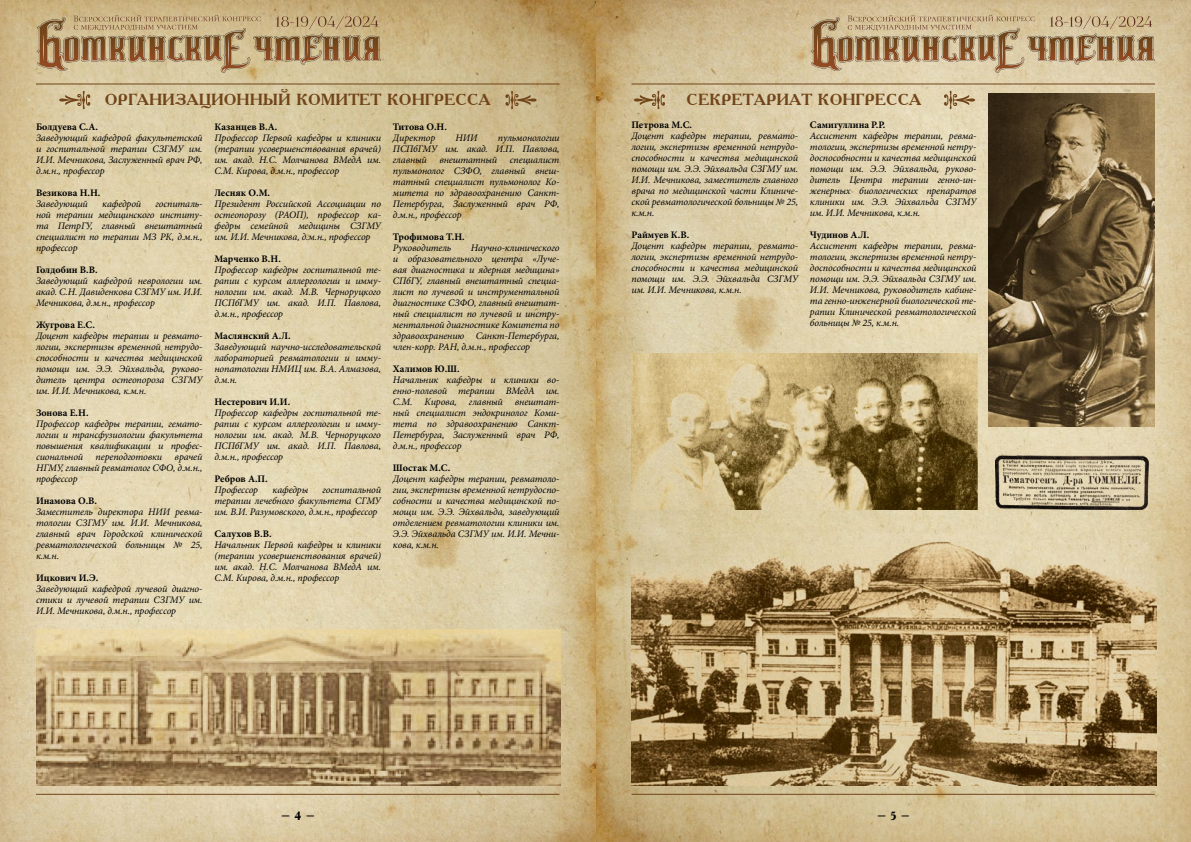
<style>
.page{position:relative;width:1191px;height:842px;background:#fff}
.page>*{position:absolute;margin:0;border:0;box-sizing:border-box;transform-origin:0 0}
.t1{font:700 16px "Academia";color:#714419}
.t2{font:700 12px "Academia";color:#000}
.t3{font:italic 10px/11px "Minion Pro";letter-spacing:-.01em;color:#000;text-align:justify}
.t4{font:700 10px "Minion Pro";color:#000}
.t5{font:700 10px "Minion Pro";letter-spacing:.02em;color:#000}
</style>
<div class="page">
<img style="left:0;top:0;width:1191px;height:842px">
<hr style="left:36px;top:83px;width:523px;height:1px;background:#714419">
<hr style="left:631px;top:83px;width:524px;height:1px;background:#714419">
<hr style="left:36px;top:794px;width:523px;height:1px;background:#714419">
<hr style="left:631px;top:794px;width:524px;height:1px;background:#714419">
<svg style="left:37px;top:15px;width:344px;height:58px;background:#b69b72"></svg>
<svg style="left:810px;top:15px;width:345px;height:58px;background:#bda37e"></svg>
<svg style="left:59px;top:91px;width:31px;height:18px"></svg>
<svg style="left:505px;top:91px;width:31px;height:18px"></svg>
<svg style="left:634px;top:91px;width:31px;height:18px"></svg>
<svg style="left:943px;top:91px;width:32px;height:18px"></svg>
<img style="left:36px;top:629px;width:524px;height:156px">
<img style="left:988px;top:94px;width:167px;height:333px">
<img style="left:631px;top:533px;width:525px;height:252px">
<img style="left:631px;top:353px;width:346px;height:156px">
<img style="left:995px;top:454px;width:153px;height:55px">
<h1 class="t1" style="left:105px;top:89px;width:387px">ОРГАНИЗАЦИОННЫЙ КОМИТЕТ КОНГРЕССА</h1>
<p class="t4" style="left:36px;top:120px;width:63px">Болдуева С.А.</p>
<p class="t3" style="left:36px;top:132px;width:168px">Заведующий кафедрой факультетской и госпитальной терапии СЗГМУ им.<br>И.И. Мечникова, Заслуженный врач РФ, д.м.н., профессор</p>
<p class="t4" style="left:36px;top:186px;width:66px">Везикова Н.Н.</p>
<p class="t3" style="left:36px;top:198px;width:53px">Заведующий</p>
<p class="t3" style="left:102px;top:198px;width:41px">кафедрой</p>
<p class="t3" style="left:36px;top:198px;width:168px;text-indent:119px">госпиталь&shy;ной терапии медицинского институ&shy;та ПетрГУ, главный внештатный специалист по терапии МЗ РК, д.м.н., профессор</p>
<p class="t4" style="left:36px;top:263px;width:63px">Голдобин В.В.</p>
<p class="t3" style="left:36px;top:275px;width:168px">Заведующий кафедрой неврологии им. акад. С.Н. Давиденкова СЗГМУ им. И.И.<br>Мечникова, д.м.н., профессор</p>
<p class="t4" style="left:36px;top:318px;width:60px">Жугрова Е.С.</p>
<p class="t3" style="left:36px;top:330px;width:168px">Доцент кафедры терапии и ревмато&shy;логии, экспертизы временной нетрудо&shy;способности и качества медицинской помощи им. Э.Э. Эйхвальда, руково&shy;дитель центра остеопороза СЗГМУ им. И.И. Мечникова, к.м.н.</p>
<p class="t4" style="left:36px;top:406px;width:54px">Зонова Е.Н.</p>
<p class="t3" style="left:36px;top:418px;width:168px">Профессор кафедры терапии, гемато&shy;логии и трансфузиологии факультета повышения квалификации и профес&shy;сиональной переподготовки врачей НГМУ, главный ревматолог СФО, д.м.н., профессор</p>
<p class="t4" style="left:36px;top:494px;width:63px">Инамова О.В.</p>
<p class="t3" style="left:36px;top:506px;width:168px">Заместитель директора НИИ ревма&shy;тологии СЗГМУ им. И.И. Мечникова, главный врач Городской клинической ревматологической больницы № 25, к.м.н.</p>
<p class="t4" style="left:36px;top:571px;width:64px">Ицкович И.Э.</p>
<p class="t3" style="left:36px;top:583px;width:168px">Заведующий кафедрой лучевой диагно&shy;стики и лучевой терапии СЗГМУ им.<br>И.И. Мечникова, д.м.н., профессор</p>
<p class="t4" style="left:214px;top:120px;width:64px">Казанцев В.А.</p>
<p class="t3" style="left:214px;top:132px;width:168px">Профессор Первой кафедры и клиники (терапии усовершенствования врачей) им. акад. Н.С. Молчанова ВМедА им.<br>С.М. Кирова, д.м.н., профессор</p>
<p class="t4" style="left:214px;top:186px;width:57px">Лесняк О.М.</p>
<p class="t3" style="left:214px;top:198px;width:168px">Президент Российской Ассоциации по остеопорозу (РАОП), профессор ка&shy;федры семейной медицины СЗГМУ им. И.И. Мечникова, д.м.н., профессор</p>
<p class="t4" style="left:214px;top:252px;width:68px">Марченко В.Н.</p>
<p class="t3" style="left:214px;top:264px;width:168px">Профессор кафедры госпитальной те&shy;рапии с курсом аллергологии и имму&shy;нологии им. акад. М.В. Черноруцкого ПСПбГМУ им. акад. И.П. Павлова, д.м.н., профессор</p>
<p class="t4" style="left:214px;top:329px;width:78px">Маслянский А.Л.</p>
<p class="t3" style="left:214px;top:341px;width:168px">Заведующий научно-исследовательской лабораторией ревматологии и имму&shy;нопатологии НМИЦ им. В.А. Алмазова, д.м.н.</p>
<p class="t4" style="left:214px;top:395px;width:77px">Нестерович И.И.</p>
<p class="t3" style="left:214px;top:407px;width:168px">Профессор кафедры госпитальной те&shy;рапии с курсом аллергологии и имму&shy;нологии им. акад. М.В. Черноруцкого ПСПбГМУ им. акад. И.П. Павлова, д.м.н., профессор</p>
<p class="t4" style="left:214px;top:472px;width:55px">Ребров А.П.</p>
<p class="t3" style="left:214px;top:484px;width:45px">Профессор</p>
<p class="t3" style="left:272px;top:484px;width:37px">кафедры</p>
<p class="t3" style="left:214px;top:484px;width:168px;text-indent:108px">госпитальной терапии лечебного факультета СГМУ им. В.И. Разумовского, д.м.н., профессор</p>
<p class="t5" style="left:214px;top:527px;width:59px">Салухов В.В.</p>
<p class="t3" style="left:214px;top:539px;width:168px">Начальник Первой кафедры и клиники (терапии усовершенствования врачей) им. акад. Н.С. Молчанова ВМедА им.<br>С.М. Кирова, д.м.н., профессор</p>
<p class="t4" style="left:393px;top:120px;width:56px">Титова О.Н.</p>
<p class="t3" style="left:393px;top:132px;width:44px">Директор</p>
<p class="t3" style="left:455px;top:132px;width:23px">НИИ</p>
<p class="t3" style="left:393px;top:132px;width:168px;text-indent:105px">пульмонологии ПСПбГМУ им. акад. И.П. Павлова, главный</p>
<p class="t3" style="left:439px;top:154px;width:59px">внештатный</p>
<p class="t3" style="left:393px;top:154px;width:168px;text-indent:117px">специалист пульмонолог СЗФО, главный внеш&shy;татный специалист пульмонолог Ко&shy;митета по здравоохранению Санкт-Петербурга, Заслуженный врач РФ, д.м.н., профессор</p>
<p class="t4" style="left:393px;top:230px;width:73px">Трофимова Т.Н.</p>
<p class="t3" style="left:393px;top:242px;width:60px">Руководитель</p>
<p class="t3" style="left:393px;top:242px;width:168px;text-indent:78px">Научно-клинического и образовательного центра «Луче&shy;вая диагностика и ядерная медицина» СПбГУ, главный внештатный специа&shy;лист по лучевой и инструментальной диагностике СЗФО, главный внештат&shy;ный специалист по лучевой и инстру&shy;ментальной диагностике Комитета по здравоохранению Санкт-Петербурга, член-корр. РАН, д.м.н., профессор</p>
<p class="t4" style="left:393px;top:362px;width:68px">Халимов Ю.Ш.</p>
<p class="t3" style="left:393px;top:374px;width:168px">Начальник кафедры и клиники во&shy;енно-полевой терапии ВМедА им.<br>С.М. Кирова, главный внештат&shy;ный специалист эндокринолог Коми&shy;тета по здравоохранению Санкт-Петербурга, Заслуженный врач РФ, д.м.н., профессор</p>
<p class="t4" style="left:393px;top:461px;width:59px">Шостак М.С.</p>
<p class="t3" style="left:393px;top:473px;width:168px">Доцент кафедры терапии, ревматоло&shy;гии, экспертизы временной нетрудоспо&shy;собности и качества медицинской по&shy;мощи им. Э.Э. Эйхвальда, заведующий отделением ревматологии клиники им.<br>Э.Э. Эйхвальда СЗГМУ им. И.И. Мечни&shy;кова, к.м.н.</p>
<h1 class="t1" style="left:686px;top:89px;width:236px">СЕКРЕТАРИАТ КОНГРЕССА</h1>
<p class="t4" style="left:631px;top:118px;width:62px">Петрова М.С.</p>
<p class="t3" style="left:631px;top:130px;width:168px">Доцент кафедры терапии, ревмато&shy;логии, экспертизы временной нетрудо&shy;способности и качества медицинской помощи им. Э.Э. Эйхвальда СЗГМУ им.<br>И.И. Мечникова, заместитель главного врача по медицинской части Клиниче&shy;ской ревматологической больницы № 25, к.м.н.</p>
<p class="t4" style="left:631px;top:228px;width:59px">Раймуев К.В.</p>
<p class="t3" style="left:631px;top:240px;width:168px">Доцент кафедры терапии, ревмато&shy;логии, экспертизы временной нетрудо&shy;способности и качества медицинской помощи им. Э.Э. Эйхвальда СЗГМУ им. И.И. Мечникова, к.м.н.</p>
<p class="t4" style="left:810px;top:118px;width:77px">Самигуллина Р.Р.</p>
<p class="t3" style="left:810px;top:130px;width:168px">Ассистент кафедры терапии, ревма&shy;тологии, экспертизы временной нетру&shy;доспособности и качества медицинской помощи им. Э.Э. Эйхвальда, руково&shy;дитель Центра терапии генно-ин&shy;женерных биологических препаратов клиники им. Э.Э. Эйхвальда СЗГМУ им. И.И. Мечникова, к.м.н.</p>
<p class="t4" style="left:810px;top:228px;width:61px">Чудинов А.Л.</p>
<p class="t3" style="left:810px;top:240px;width:168px">Ассистент кафедры терапии, ревма&shy;тологии, экспертизы временной нетру&shy;доспособности и качества медицинской помощи им. Э.Э. Эйхвальда СЗГМУ им.<br>И.И. Мечникова, руководитель кабине&shy;та генно-инженерной биологической те&shy;рапии Клинической ревматологической больницы № 25, к.м.н.</p>
<p class="t2" style="left:281px;top:808px;width:35px">– 4 –</p>
<p class="t2" style="left:877px;top:808px;width:34px">– 5 –</p>
</div>
